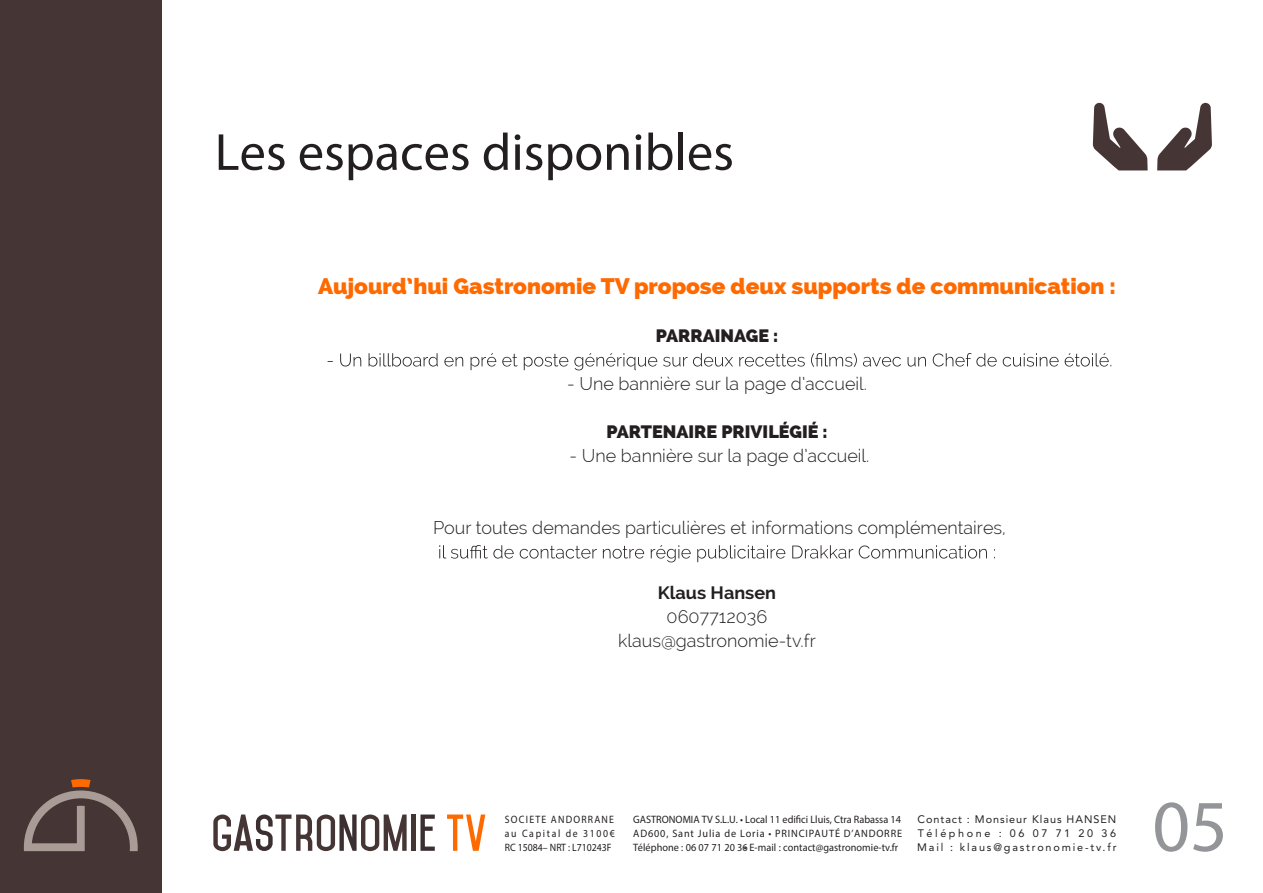
<style>
.page{position:relative;width:1263px;height:893px;background:#fff}
.page>*{position:absolute;margin:0;border:0;box-sizing:border-box;transform-origin:0 0}
.t1{font:73.5px "Roboto Condensed";color:#939598}
.t2{font:700 52.5px "Roboto Condensed";color:#231f20}
.t3{font:800 22.5px "Raleway";color:#ff6a00}
.t4{font:300 18px/24px "Raleway";color:#231f20;text-align:center}
.t5{font:800 18px "Raleway";color:#231f20}
.t6{font:700 18px "Raleway";color:#231f20}
.t7{font:10.8px/14px "Avenir";letter-spacing:.17em;color:#231f20;text-align:justify}
.t8{font:10.65px/14.2px "Roboto Condensed";letter-spacing:.005em;color:#231f20;text-align:justify;scale:.96 1}
.t9{font:10.65px/14.2px "Roboto Condensed";letter-spacing:.005em;color:#231f20;text-align:justify;scale:.91 1}
.t10{font:10.65px "Roboto Condensed";letter-spacing:.085em;color:#231f20;scale:.96 1}
.t11{font:700 10.65px "Roboto Condensed";letter-spacing:.32em;color:#231f20;scale:.96 1}
</style>
<div class="page">
<div style="left:0;top:0;width:162px;height:893px;background:#453635"></div>
<svg style="left:24px;top:779px;width:114px;height:72px"></svg>
<svg style="left:213px;top:814px;width:194px;height:37px"></svg>
<hr style="left:411px;top:814px;width:4px;height:37px;background:#453635">
<svg style="left:420px;top:814px;width:15px;height:37px"></svg>
<svg style="left:447px;top:814px;width:38px;height:37px"></svg>
<svg style="left:1093px;top:103px;width:54px;height:67px"></svg>
<svg style="left:1157px;top:103px;width:55px;height:67px"></svg>
<svg style="left:328px;top:353px;width:783px;height:17px"></svg>
<svg style="left:439px;top:545px;width:556px;height:17px"></svg>
<h2 class="t2" style="left:215px;top:120px;width:521px">Les espaces disponibles</h2>
<h3 class="t3" style="left:318px;top:273px;width:799px">Aujourd’hui Gastronomie TV propose deux supports de communication :</h3>
<h3 class="t5" style="left:656px;top:326px;width:124px">PARRAINAGE :</h3>
<h3 class="t4" style="left:567px;top:372px;width:301px">- Une bannière sur la page d’accueil.</h3>
<h3 class="t5" style="left:606px;top:422px;width:223px">PARTENAIRE PRIVILÉGIÉ :</h3>
<h3 class="t4" style="left:570px;top:444px;width:301px">- Une bannière sur la page d’accueil.</h3>
<h3 class="t4" style="left:433px;top:516px;width:574px">Pour toutes demandes particulières et informations complémentaires,</h3>
<h3 class="t6" style="left:635px;top:581px;width:166px">Christophe Jan Roy</h3>
<h3 class="t4" style="left:665px;top:627px;width:106px">0608800591</h3>
<h3 class="t6" style="left:658px;top:582px;width:120px">Klaus Hansen</h3>
<h3 class="t4" style="left:618px;top:604px;width:199px">0607712036 klaus@gastronomie-tv.fr</h3>
<p class="t9" style="left:505px;top:812px;width:122px">SOCIETE ANDORRANE au Capital de 3100€ RC 15084– NRT : L710243F</p>
<p class="t8" style="left:633px;top:812px;width:282px">GASTRONOMIA TV S.L.U. • Local 11 edifici Lluis, Ctra Rabassa 14<br>AD600, Sant Julia de Loria • PRINCIPAUTÉ D’ANDORRE Téléphone : 06 07 71 20 36• E-mail : contact@gastronomie-tv.fr</p>
<p class="t10" style="left:916px;top:812px;width:209px">Contact : Monsieur Christophe JAN ROY</p>
<p class="t7" style="left:917px;top:812px;width:201px">Contact : Monsieur Klaus HANSEN Téléphone : 06 07 71 20 36<br>Mail : klaus@gastronomie-tv.fr</p>
<p class="t11" style="left:916px;top:827px;width:205px">Téléphone : 06 08 80 05 91</p>
<p class="t8" style="left:916px;top:840px;width:212px">Mail : christophe@drakkar-communication.com</p>
<h1 class="t1" style="left:1152px;top:781px;width:77px">05</h1>
</div>
